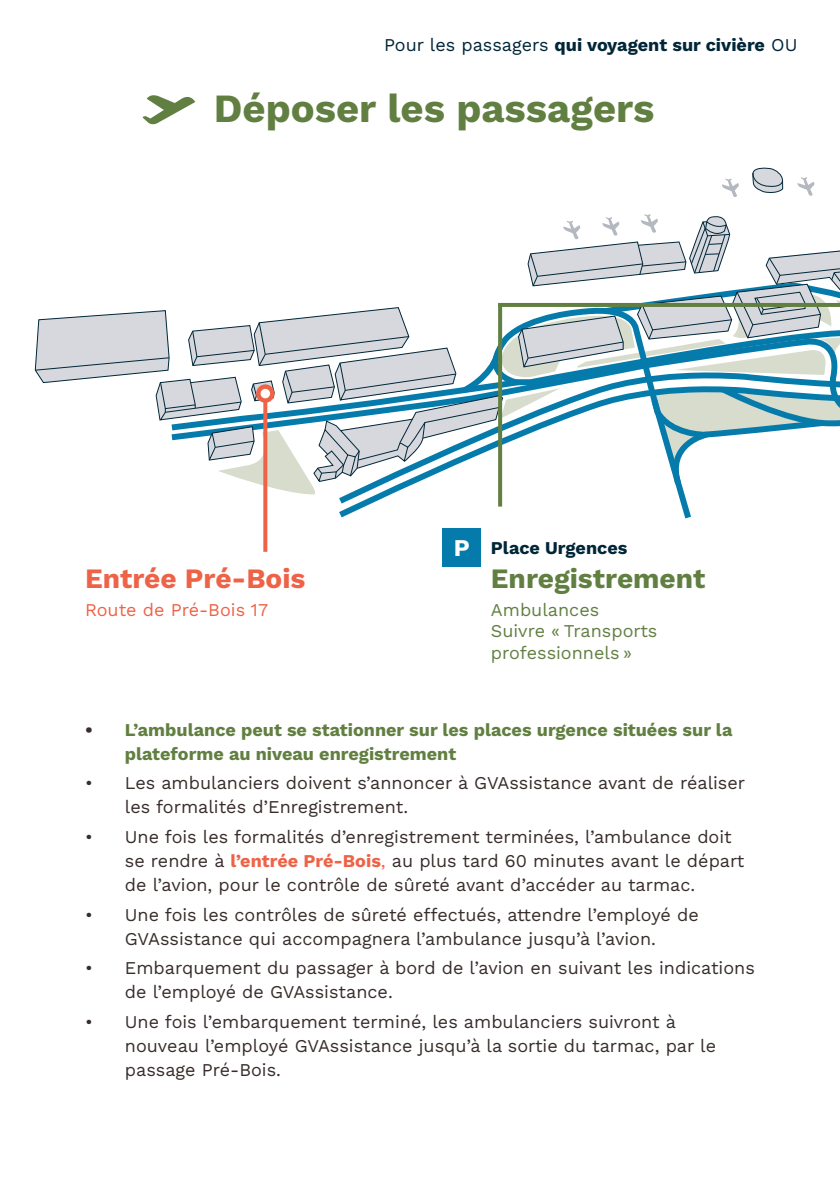
<style>
.page{position:relative;width:840px;height:1191px;background:#fff}
.page>*{position:absolute;margin:0;border:0;box-sizing:border-box;transform-origin:0 0}
.t1{font:700 40px "Work Sans";color:#627f42}
.t2{font:700 28px "Work Sans";color:#ee6348}
.t3{font:700 28px "Work Sans";color:#627f42}
.t4{font:700 24px "Work Sans";color:#fff}
.t5{font:18px/24px "Work Sans";color:#382d2b}
.t6{font:700 18px/24px "Work Sans";color:#627f42}
.t7{font:700 18px "Work Sans";color:#002638}
.t8{font:18px/21.6px "Work Sans";color:#627f42}
.t9{font:18px "Work Sans";color:#ee6348}
.s1{font-weight:400}
.s2{color:#382d2b}
.s3{font-weight:700;color:#ee6348}
.s4{color:#ee6348}
</style>
<div class="page">
<svg style="left:34px;top:167px;width:805px;height:357px"></svg>
<div style="left:442px;top:528px;width:38px;height:38px;background:#057bab"></div>
<svg style="left:263px;top:403px;width:4px;height:149px"></svg>
<svg style="left:498px;top:307px;width:4px;height:199px"></svg>
<hr style="left:498px;top:303px;width:341px;height:4px;background:#627f42">
<svg style="left:258px;top:386px;width:14px;height:14px"></svg>
<div style="left:256px;top:384px;width:18px;height:19px;border:4px solid #ee6348;border-radius:50%"></div>
<svg style="left:142px;top:95px;width:53px;height:30px"></svg>
<p class="t7" style="left:384px;top:31px;width:414px"><span class="s1">Pour les passagers</span> qui voyagent sur civière <span class="s1">OU</span></p>
<h1 class="t1" style="left:214px;top:78px;width:442px">Déposer les passagers</h1>
<h2 class="t2" style="left:85px;top:557px;width:222px">Entrée Pré-Bois</h2>
<p class="t9" style="left:85px;top:596px;width:184px">Route de Pré-Bois 17</p>
<h3 class="t4" style="left:453px;top:529px;width:18px">P</h3>
<p class="t7" style="left:490px;top:534px;width:138px">Place Urgences</p>
<h2 class="t3" style="left:490px;top:557px;width:216px">Enregistrement</h2>
<p class="t8" style="left:490px;top:598px;width:168px">Ambulances<br>Suivre « Transports professionnels »</p>
<p class="t6" style="left:125px;top:717px;width:608px;text-indent:-40px"><span class="s2">•</span> L’ambulance peut se stationner sur les places urgence situées sur la plateforme au niveau enregistrement</p>
<p class="t5" style="left:125px;top:770px;width:621px;text-indent:-40px">• Les ambulanciers doivent s’annoncer à GVAssistance avant de réaliser les formalités d’Enregistrement.</p>
<p class="t5" style="left:125px;top:824px;width:620px;text-indent:-40px">• Une fois les formalités d’enregistrement terminées, l’ambulance doit se rendre à <span class="s3">l’entrée Pré-Bois</span><span class="s4">,</span> au plus tard 60 minutes avant le départ de l’avion, pour le contrôle de sûreté avant d’accéder au tarmac.</p>
<p class="t5" style="left:85px;top:902px;width:615px;text-align:center">• Une fois les contrôles de sûreté effectués, attendre l’employé de<br>GVAssistance qui accompagnera l’ambulance jusqu’à l’avion.</p>
<p class="t5" style="left:125px;top:955px;width:631px;text-indent:-40px">• Embarquement du passager à bord de l’avion en suivant les indications de l’employé de GVAssistance.</p>
<p class="t5" style="left:125px;top:1009px;width:592px;text-indent:-40px">• Une fois l’embarquement terminé, les ambulanciers suivront à nouveau l’employé GVAssistance jusqu’à la sortie du tarmac, par le passage Pré-Bois.</p>
</div>
